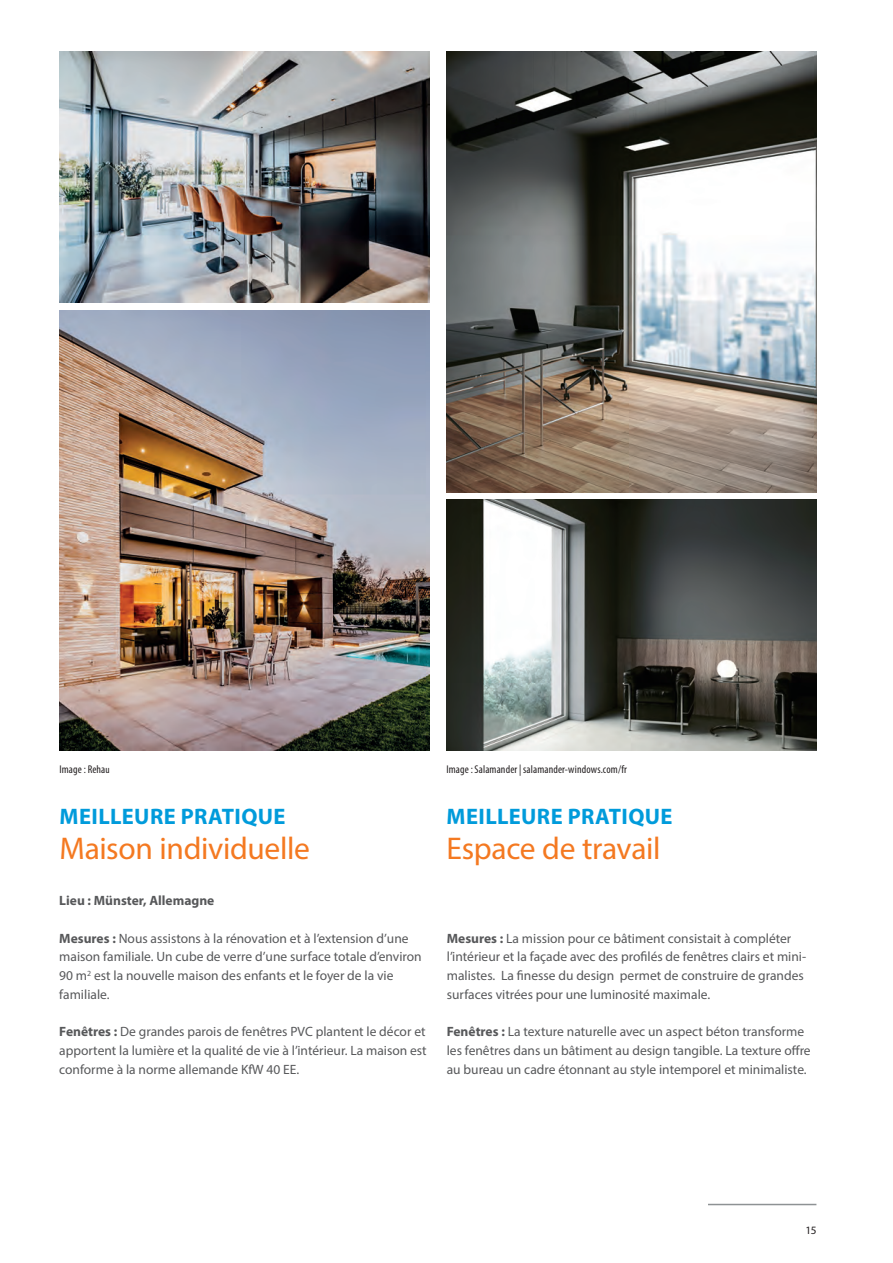
<style>
.page{position:relative;width:893px;height:1263px;background:#fff}
.page>*{position:absolute;margin:0;border:0;box-sizing:border-box;transform-origin:0 0}
.Headline_21_reg{font:31.5px "Myriad Pro";letter-spacing:-.01em;color:#f47921}
.Headline_15{font:700 22.5px "Myriad Pro";letter-spacing:.02em;color:#009bdb}
.Fliesstext{font:13.5px/18.8px "Myriad Pro";color:#57585a}
.Fliesstext-2{font:700 13.5px "Myriad Pro";color:#57585a}
.Bildnachweis{font:condensed 11.25px "Myriad Pro";letter-spacing:.015em;color:#231f20}
.t1{font:11.25px "Myriad Pro";color:#231f20}
.s1{font-size:10.5px}
.s2{font-weight:700}
</style>
<div class="page">
<hr style="left:708px;top:1204px;width:108px;height:1px;background:#8e9294">
<img style="left:446px;top:51px;width:370px;height:441px">
<img style="left:447px;top:500px;width:370px;height:251px">
<img style="left:60px;top:51px;width:369px;height:252px">
<img style="left:59px;top:310px;width:370px;height:441px">
<p class="Bildnachweis" style="left:60px;top:763px;width:52px">Image : Reha<span class="s1">u</span></p>
<p class="Bildnachweis" style="left:446px;top:763px;width:182px">Image : Salamander | salamander-windows.com/fr</p>
<p class="Headline_15" style="left:60px;top:802px;width:228px">MEILLEURE PRATIQUE</p>
<p class="Headline_21_reg" style="left:60px;top:828px;width:252px">Maison individuelle</p>
<p class="Fliesstext-2" style="left:59px;top:892px;width:157px">Lieu : Münster, Allemagne</p>
<p class="Fliesstext" style="left:59px;top:928px;width:364px"><span class="s2">Mesures :</span> Nous assistons à la rénovation et à l’extension d’une maison familiale. Un cube de verre d’une surface totale d’environ 90 m<sup>2</sup> est la nouvelle maison des enfants et le foyer de la vie familiale.</p>
<p class="Fliesstext" style="left:59px;top:1022px;width:369px;text-align:justify"><span class="s2">Fenêtres :</span> De grandes parois de fenêtres PVC plantent le décor et apportent la lumière et la qualité de vie à l’intérieur. La maison est conforme à la norme allemande KfW 40 EE.</p>
<p class="Headline_15" style="left:446px;top:802px;width:228px">MEILLEURE PRATIQUE</p>
<p class="Headline_21_reg" style="left:446px;top:828px;width:216px">Espace de travail</p>
<p class="Fliesstext" style="left:447px;top:928px;width:361px"><span class="s2">Mesures :</span> La mission pour ce bâtiment consistait à compléter l’intérieur et la façade avec des profilés de fenêtres clairs et mini&shy;malistes. La finesse du design permet de construire de grandes surfaces vitrées pour une luminosité maximale.</p>
<p class="Fliesstext" style="left:447px;top:1022px;width:365px"><span class="s2">Fenêtres :</span> La texture naturelle avec un aspect béton transforme les fenêtres dans un bâtiment au design tangible. La texture offre au bureau un cadre étonnant au style intemporel et minimaliste.</p>
<p class="t1" style="left:805px;top:1223px;width:12px">15</p>
</div>
